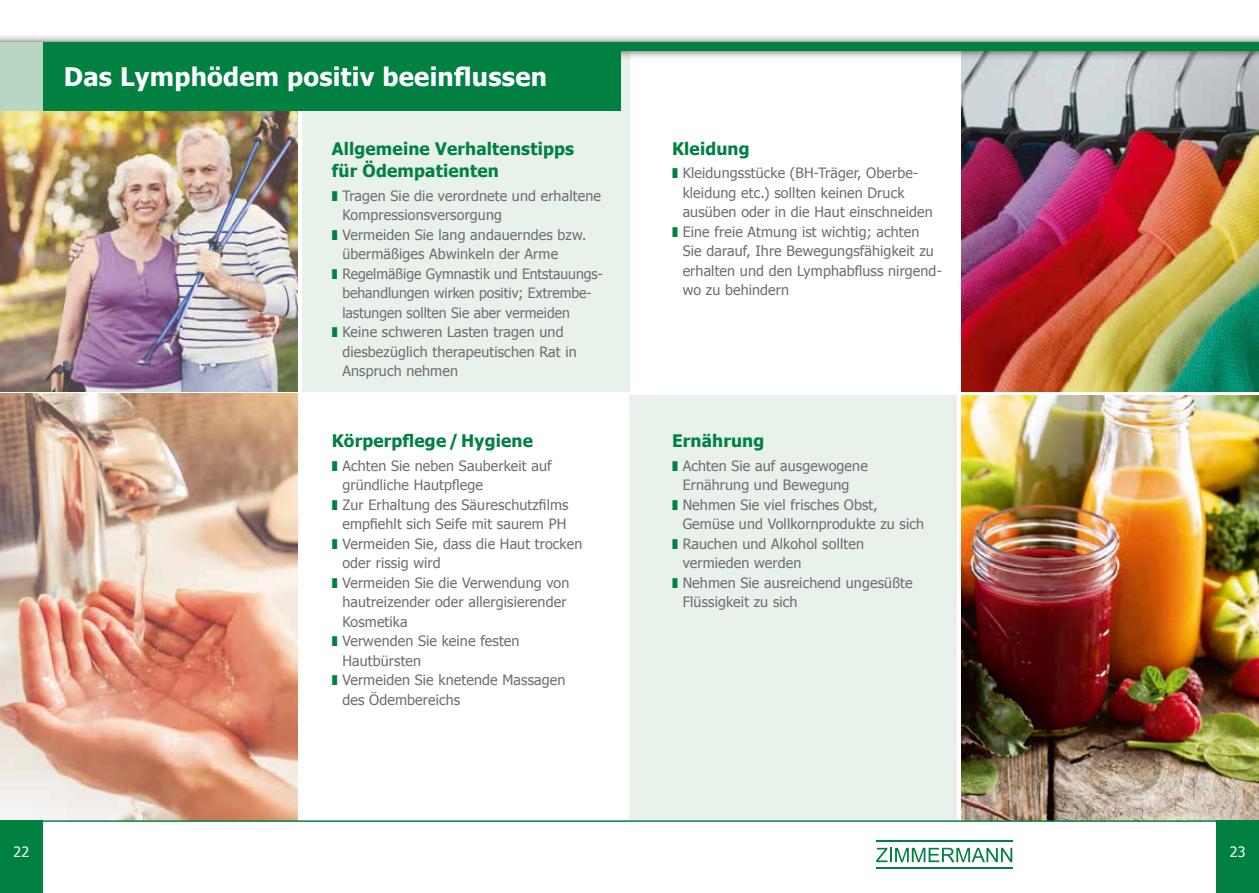
<style>
.page{position:relative;width:1259px;height:893px;background:#fff}
.page>*{position:absolute;margin:0;border:0;box-sizing:border-box;transform-origin:0 0}
.t1{font:700 25.5px "Tahoma";letter-spacing:.01em;color:#fff}
.t2{font:700 17.25px/22.5px "Tahoma";letter-spacing:.01em;color:#008142}
.t3{font:14.25px "Tahoma";letter-spacing:.01em;color:#6e6e6e}
.t4{font:14.25px "Tahoma";color:#fff}
.s1{color:#008142}
</style>
<div class="page">
<div style="left:302px;top:51px;width:327px;height:340px;background:#e8f1ea"></div>
<img style="left:0;top:111px;width:298px;height:280px">
<img style="left:0;top:393px;width:298px;height:428px">
<div style="left:629px;top:395px;width:328px;height:426px;background:#e8f1ea"></div>
<img style="left:961px;top:60px;width:298px;height:331px">
<img style="left:961px;top:395px;width:298px;height:426px">
<div style="left:0;top:34px;width:1259px;height:26px;background:#000;opacity:.75"></div>
<div style="left:0;top:43px;width:1259px;height:8px;background:#008142"></div>
<hr style="left:0;top:821px;width:1259px;height:1px;background:#008142">
<svg style="left:876px;top:848px;width:136px;height:14px"></svg>
<hr style="left:876px;top:840px;width:136px;height:2px;background:#008142">
<hr style="left:876px;top:867px;width:136px;height:2px;background:#008142">
<div style="left:0;top:821px;width:43px;height:72px;background:#008142"></div>
<div style="left:1216px;top:821px;width:43px;height:72px;background:#008142"></div>
<div style="left:43px;top:43px;width:578px;height:68px;background:#008142"></div>
<div style="left:0;top:43px;width:43px;height:68px;background:#b8d6c1"></div>
<h1 class="t1" style="left:64px;top:59px;width:485px">Das Lymphödem positiv beeinflussen</h1>
<p class="t2" style="left:332px;top:136px;width:244px">Allgemeine Verhaltenstipps für Ödempatienten</p>
<p class="t3" style="left:332px;top:186px;width:271px"><span class="s1">❚</span> Tragen Sie die verordnete und erhaltene</p>
<p class="t3" style="left:342px;top:206px;width:161px">Kompressionsversorgung</p>
<p class="t3" style="left:332px;top:225px;width:254px"><span class="s1">❚</span> Vermeiden Sie lang andauerndes bzw.</p>
<p class="t3" style="left:342px;top:245px;width:217px">übermäßiges Abwinkeln der Arme</p>
<p class="t3" style="left:332px;top:264px;width:273px"><span class="s1">❚</span> Regelmäßige Gymnastik und Entstauungs-</p>
<p class="t3" style="left:342px;top:284px;width:251px">behandlungen wirken positiv; Extrembe-</p>
<p class="t3" style="left:342px;top:303px;width:229px">lastungen sollten Sie aber vermeiden</p>
<p class="t3" style="left:332px;top:323px;width:233px"><span class="s1">❚</span> Keine schweren Lasten tragen und</p>
<p class="t3" style="left:342px;top:342px;width:236px">diesbezüglich therapeutischen Rat in</p>
<p class="t3" style="left:342px;top:362px;width:117px">Anspruch nehmen</p>
<p class="t2" style="left:332px;top:428px;width:203px">Körperpflege/Hygiene</p>
<p class="t3" style="left:332px;top:456px;width:221px"><span class="s1">❚</span> Achten Sie neben Sauberkeit auf</p>
<p class="t3" style="left:342px;top:476px;width:142px">gründliche Hautpflege</p>
<p class="t3" style="left:332px;top:495px;width:238px"><span class="s1">❚</span> Zur Erhaltung des Säureschutzfilms</p>
<p class="t3" style="left:342px;top:515px;width:225px">empfiehlt sich Seife mit saurem PH</p>
<p class="t3" style="left:332px;top:534px;width:252px"><span class="s1">❚</span> Vermeiden Sie, dass die Haut trocken</p>
<p class="t3" style="left:342px;top:554px;width:100px">oder rissig wird</p>
<p class="t3" style="left:332px;top:573px;width:239px"><span class="s1">❚</span> Vermeiden Sie die Verwendung von</p>
<p class="t3" style="left:342px;top:593px;width:226px">hautreizender oder allergisierender</p>
<p class="t3" style="left:342px;top:612px;width:67px">Kosmetika</p>
<p class="t3" style="left:332px;top:631px;width:189px"><span class="s1">❚</span> Verwenden Sie keine festen</p>
<p class="t3" style="left:342px;top:651px;width:80px">Hautbürsten</p>
<p class="t3" style="left:332px;top:670px;width:235px"><span class="s1">❚</span> Vermeiden Sie knetende Massagen</p>
<p class="t3" style="left:342px;top:690px;width:119px">des Ödembereichs</p>
<p class="t2" style="left:672px;top:136px;width:79px">Kleidung</p>
<p class="t3" style="left:672px;top:164px;width:246px"><span class="s1">❚</span> Kleidungsstücke (BH-Träger, Oberbe-</p>
<p class="t3" style="left:682px;top:183px;width:223px">kleidung etc.) sollten keinen Druck</p>
<p class="t3" style="left:682px;top:203px;width:251px">ausüben oder in die Haut einschneiden</p>
<p class="t3" style="left:672px;top:222px;width:249px"><span class="s1">❚</span> Eine freie Atmung ist wichtig; achten</p>
<p class="t3" style="left:682px;top:242px;width:253px">Sie darauf, Ihre Bewegungsfähigkeit zu</p>
<p class="t3" style="left:682px;top:261px;width:261px">erhalten und den Lymphabfluss nirgend-</p>
<p class="t3" style="left:682px;top:281px;width:108px">wo zu behindern</p>
<p class="t2" style="left:672px;top:428px;width:94px">Ernährung</p>
<p class="t3" style="left:672px;top:456px;width:197px"><span class="s1">❚</span> Achten Sie auf ausgewogene</p>
<p class="t3" style="left:682px;top:476px;width:168px">Ernährung und Bewegung</p>
<p class="t3" style="left:672px;top:495px;width:207px"><span class="s1">❚</span> Nehmen Sie viel frisches Obst,</p>
<p class="t3" style="left:682px;top:515px;width:243px">Gemüse und Vollkornprodukte zu sich</p>
<p class="t3" style="left:672px;top:534px;width:193px"><span class="s1">❚</span> Rauchen und Alkohol sollten</p>
<p class="t3" style="left:682px;top:554px;width:120px">vermieden werden</p>
<p class="t3" style="left:672px;top:573px;width:242px"><span class="s1">❚</span> Nehmen Sie ausreichend ungesüßte</p>
<p class="t3" style="left:682px;top:593px;width:116px">Flüssigkeit zu sich</p>
<p class="t4" style="left:13px;top:842px;width:17px">22</p>
<p class="t4" style="left:1229px;top:842px;width:17px">23</p>
</div>
